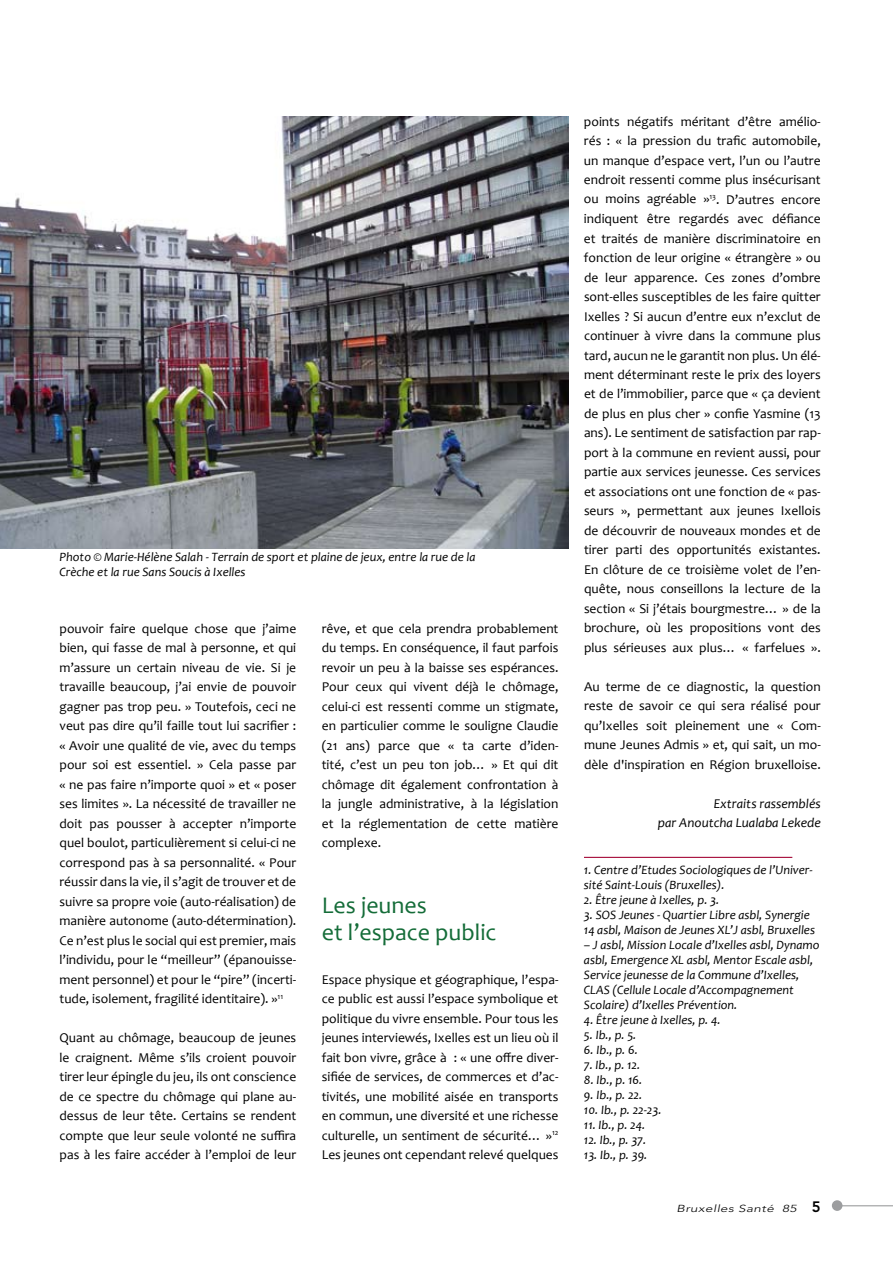
<style>
.page{position:relative;width:893px;height:1263px;background:#fff}
.page>*{position:absolute;margin:0;border:0;box-sizing:border-box;transform-origin:0 0}
.t1{font:24px/27px "Candara";color:#146c38}
.t2{font:13.5px/19.5px "Candara";color:#000;text-align:justify}
.t3{font:italic 13.5px/19.5px "Candara";color:#000;text-align:right}
.t4{font:italic 12.75px/15px "Candara";color:#000}
.t5{font:italic 300 10.2px "Avenir";letter-spacing:.03em;color:#000;scale:1.33 1}
.s1{font-weight:800;font-style:normal;font-size:15px}
</style>
<div class="page">
<hr style="left:837px;top:1205px;width:56px;height:1px;background:#9c9d9f">
<div style="left:832px;top:1200px;width:10px;height:11px;background:#9c9d9f;border-radius:50%"></div>
<hr style="left:584px;top:857px;width:208px;height:1px;background:#a60c3b">
<img style="left:0;top:117px;width:568px;height:432px">
<p class="t4" style="left:60px;top:549px;width:418px">Photo © Marie-Hélène Salah - Terrain de sport et plaine de jeux, entre la rue de la<br>Crèche et la rue Sans Soucis à Ixelles</p>
<p class="t2" style="left:60px;top:618px;width:238px">pouvoir faire quelque chose que j’aime bien, qui fasse de mal à personne, et qui m’assure un certain niveau de vie. Si je travaille beaucoup, j’ai envie de pouvoir gagner pas trop peu. » Toutefois, ceci ne veut pas dire qu’il faille tout lui sacrifier : « Avoir une qualité de vie, avec du temps pour soi est essentiel. » Cela passe par « ne pas faire n’importe quoi » et « poser ses limites ». La nécessité de travailler ne doit pas pousser à accepter n’importe quel boulot, particulièrement si celui-ci ne correspond pas à sa personnalité. « Pour réussir dans la vie, il s’agit de trouver et de suivre sa propre voie (auto-réalisation) de manière autonome (auto-détermination).<br>Ce n’est plus le social qui est premier, mais l’individu, pour le “meilleur” (épanouisse&shy;ment personnel) et pour le “pire” (incerti&shy;tude, isolement, fragilité identitaire). »<sup>11</sup></p>
<p class="t2" style="left:60px;top:1028px;width:238px">Quant au chômage, beaucoup de jeunes le craignent. Même s’ils croient pouvoir tirer leur épingle du jeu, ils ont conscience de ce spectre du chômage qui plane au&shy;dessus de leur tête. Certains se rendent compte que leur seule volonté ne suffira pas à les faire accéder à l’emploi de leur</p>
<p class="t2" style="left:322px;top:618px;width:238px">rêve, et que cela prendra probablement du temps. En conséquence, il faut parfois revoir un peu à la baisse ses espérances.<br>Pour ceux qui vivent déjà le chômage, celui-ci est ressenti comme un stigmate, en particulier comme le souligne Claudie (21 ans) parce que « ta carte d’iden&shy;tité, c’est un peu ton job… » Et qui dit chômage dit également confrontation à la jungle administrative, à la législation et la réglementation de cette matière complexe.</p>
<h1 class="t1" style="left:322px;top:891px;width:176px">Les jeunes<br>et l’espace public</h1>
<p class="t2" style="left:322px;top:969px;width:238px">Espace physique et géographique, l’espa&shy;ce public est aussi l’espace symbolique et politique du vivre ensemble. Pour tous les jeunes interviewés, Ixelles est un lieu où il fait bon vivre, grâce à : « une offre diver&shy;sifiée de services, de commerces et d’ac&shy;tivités, une mobilité aisée en transports en commun, une diversité et une richesse culturelle, un sentiment de sécurité… »<sup>12<br></sup>Les jeunes ont cependant relevé quelques</p>
<p class="t2" style="left:584px;top:111px;width:238px">points négatifs méritant d’être amélio&shy;rés : « la pression du trafic automobile, un manque d’espace vert, l’un ou l’autre endroit ressenti comme plus insécurisant ou moins agréable »<sup>13</sup>. D’autres encore indiquent être regardés avec défiance et traités de manière discriminatoire en fonction de leur origine « étrangère » ou de leur apparence. Ces zones d’ombre sont-elles susceptibles de les faire quitter Ixelles ? Si aucun d’entre eux n’exclut de continuer à vivre dans la commune plus tard, aucun ne le garantit non plus. Un élé&shy;ment déterminant reste le prix des loyers et de l’immobilier, parce que « ça devient de plus en plus cher » confie Yasmine (13 ans). Le sentiment de satisfaction par rap&shy;port à la commune en revient aussi, pour partie aux services jeunesse. Ces services et associations ont une fonction de « pas&shy;seurs », permettant aux jeunes Ixellois de découvrir de nouveaux mondes et de tirer parti des opportunités existantes.<br>En clôture de ce troisième volet de l’en&shy;quête, nous conseillons la lecture de la section « Si j’étais bourgmestre… » de la brochure, où les propositions vont des plus sérieuses aux plus… « farfelues ».</p>
<p class="t2" style="left:584px;top:677px;width:238px">Au terme de ce diagnostic, la question reste de savoir ce qui sera réalisé pour qu’Ixelles soit pleinement une « Com&shy;mune Jeunes Admis » et, qui sait, un mo&shy;dèle d'inspiration en Région bruxelloise.</p>
<p class="t3" style="left:658px;top:793px;width:164px">Extraits rassemblés<br>par Anoutcha Lualaba Lekede</p>
<p class="t4" style="left:584px;top:862px;width:230px">1. Centre d’Etudes Sociologiques de l’Univer&shy;sité Saint-Louis (Bruxelles).</p>
<p class="t4" style="left:584px;top:892px;width:137px">2. Être jeune à Ixelles, p. 3.</p>
<p class="t4" style="left:584px;top:907px;width:232px">3. SOS Jeunes - Quartier Libre asbl, Synergie<br>14 asbl, Maison de Jeunes XL’J asbl, Bruxelles</p>
<p class="t4" style="left:584px;top:937px;width:237px">– J asbl, Mission Locale d’Ixelles asbl, Dynamo asbl, Emergence XL asbl, Mentor Escale asbl, Service jeunesse de la Commune d’Ixelles, CLAS (Cellule Locale d’Accompagnement Scolaire) d’Ixelles Prévention.</p>
<p class="t4" style="left:584px;top:1012px;width:138px">4. Être jeune à Ixelles, p. 4.</p>
<p class="t4" style="left:584px;top:1027px;width:54px">5. Ib., p. 5.</p>
<p class="t4" style="left:584px;top:1042px;width:55px">6. Ib., p. 6.</p>
<p class="t4" style="left:584px;top:1057px;width:58px">7. Ib., p. 12.</p>
<p class="t4" style="left:584px;top:1072px;width:60px">8. Ib., p. 16.</p>
<p class="t4" style="left:584px;top:1087px;width:60px">9. Ib., p. 22.</p>
<p class="t4" style="left:584px;top:1102px;width:79px">10. Ib., p. 22-23.</p>
<p class="t4" style="left:584px;top:1117px;width:63px">11. Ib., p. 24.</p>
<p class="t4" style="left:584px;top:1132px;width:64px">12. Ib., p. 37.</p>
<p class="t4" style="left:584px;top:1147px;width:65px">13. Ib., p. 39.</p>
<p class="t5" style="left:676px;top:1202px;width:110px">Bruxelles Santé 85 <span class="s1">5</span></p>
</div>
